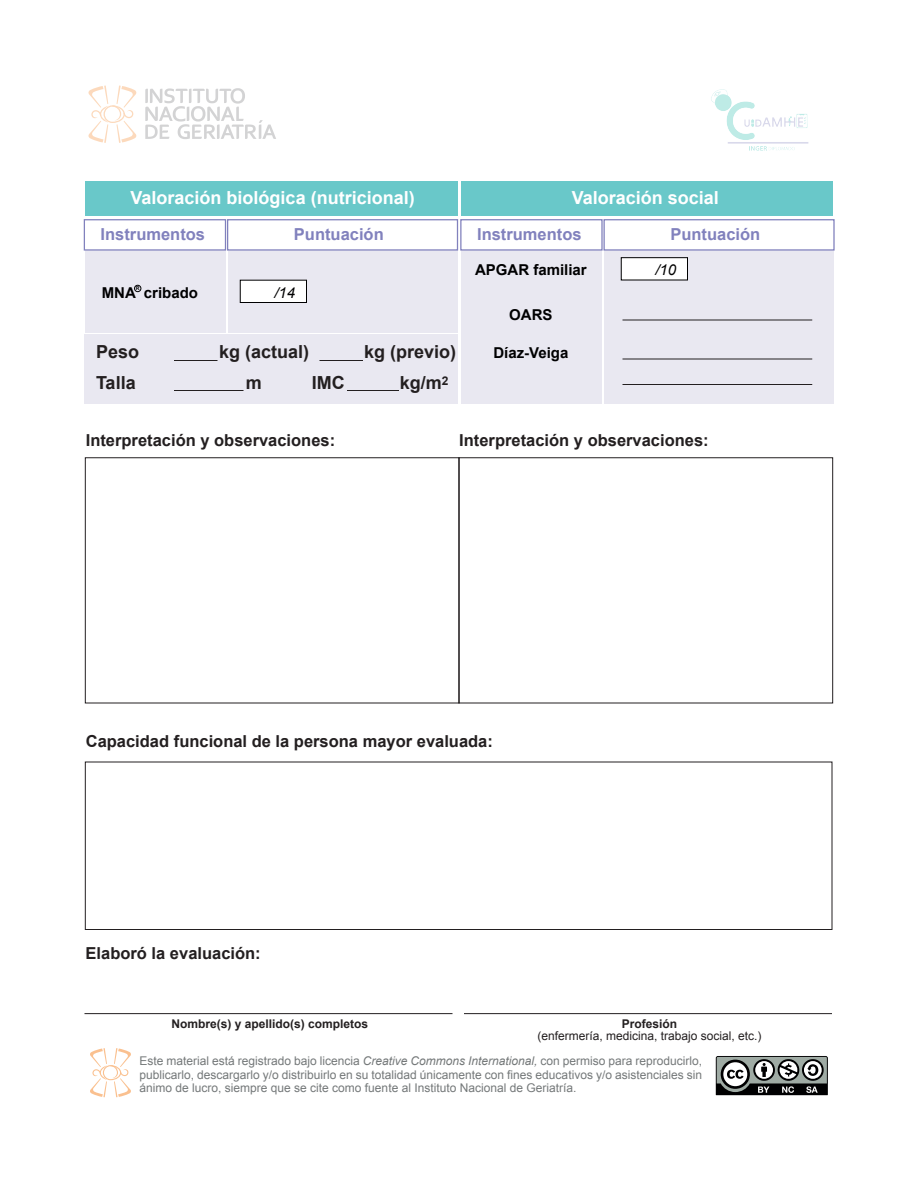
<style>
.page{position:relative;width:918px;height:1188px;background:#fff}
.page>*{position:absolute;margin:0;border:0;box-sizing:border-box;transform-origin:0 0}
.t1{font:700 18px "Arial";color:#fff}
.t2{font:700 18px "Arial";color:#231f20}
.t3{font:700 16.5px "Arial";color:#231f20}
.t4{font:700 16.5px "Arial";color:#8181bd}
.t5{font:700 15px "Arial";color:#000001}
.t6{font:italic 15px "Arial";color:#000001}
.t7{font:12px/13.5px "Arial";color:#747879;text-align:justify}
.t8{font:12px "Arial";color:#231f20}
.t9{font:700 12px "Arial";color:#231f20}
.t10{font:700 5.25px "Arial";color:#000001}
.s1{font-style:italic}
</style>
<div class="page">
<div style="left:84px;top:334px;width:374px;height:69px;background:#e9e8f1"></div>
<svg style="left:145px;top:88px;width:131px;height:51px"></svg>
<svg style="left:88px;top:86px;width:48px;height:57px"></svg>
<svg style="left:90px;top:1048px;width:41px;height:49px"></svg>
<svg style="left:716px;top:1056px;width:112px;height:39px"></svg>
<div style="left:85px;top:457px;width:375px;height:246px;border:1px solid #231f20"></div>
<div style="left:85px;top:762px;width:747px;height:168px;border:1px solid #231f20"></div>
<div style="left:458px;top:457px;width:375px;height:246px;border:1px solid #231f20"></div>
<hr style="left:85px;top:1013px;width:368px;height:1px;background:#231f20">
<hr style="left:464px;top:1013px;width:368px;height:1px;background:#231f20">
<img style="left:711px;top:89px;width:98px;height:62px">
<div style="left:228px;top:250px;width:230px;height:83px;background:#e9e8f1"></div>
<div style="left:240px;top:280px;width:67px;height:23px;background:#fff;border:1px solid #000001"></div>
<div style="left:85px;top:250px;width:141px;height:83px;background:#e9e8f1"></div>
<div style="left:85px;top:182px;width:373px;height:34px;background:#69c8c9"></div>
<div style="left:461px;top:182px;width:371px;height:34px;background:#69c8c9"></div>
<div style="left:84px;top:219px;width:142px;height:32px;border:1px solid #8181bd"></div>
<div style="left:227px;top:219px;width:231px;height:32px;border:1px solid #8181bd"></div>
<div style="left:604px;top:250px;width:230px;height:153px;background:#e9e8f1"></div>
<div style="left:621px;top:257px;width:67px;height:23px;background:#fff;border:1px solid #000001"></div>
<div style="left:462px;top:250px;width:140px;height:153px;background:#e9e8f1"></div>
<div style="left:460px;top:219px;width:143px;height:32px;border:1px solid #8181bd"></div>
<div style="left:603px;top:219px;width:232px;height:32px;border:1px solid #8181bd"></div>
<hr style="left:174px;top:390px;width:70px;height:1px;background:#231f20">
<hr style="left:347px;top:390px;width:52px;height:1px;background:#231f20">
<hr style="left:174px;top:360px;width:44px;height:1px;background:#231f20">
<hr style="left:623px;top:320px;width:189px;height:1px;background:#231f20">
<hr style="left:623px;top:384px;width:189px;height:1px;background:#231f20">
<hr style="left:623px;top:359px;width:189px;height:1px;background:#231f20">
<hr style="left:320px;top:360px;width:43px;height:1px;background:#231f20">
<div style="left:134px;top:285px;width:7px;height:7px;border:1px solid #000001;border-radius:50%"></div>
<h1 class="t1" style="left:131px;top:186px;width:286px">Valoración biológica (nutricional)</h1>
<h1 class="t1" style="left:572px;top:186px;width:149px">Valoración social</h1>
<h2 class="t4" style="left:101px;top:224px;width:106px">Instrumentos</h2>
<h2 class="t4" style="left:294px;top:224px;width:91px">Puntuación</h2>
<h2 class="t4" style="left:477px;top:224px;width:106px">Instrumentos</h2>
<h2 class="t4" style="left:670px;top:224px;width:91px">Puntuación</h2>
<p class="t5" style="left:475px;top:260px;width:113px">APGAR familiar</p>
<p class="t6" style="left:655px;top:260px;width:22px">/10</p>
<p class="t5" style="left:509px;top:305px;width:45px">OARS</p>
<p class="t5" style="left:102px;top:283px;width:36px">MNA</p>
<p class="t10" style="left:136px;top:285px;width:5px">R</p>
<p class="t5" style="left:144px;top:283px;width:56px">cribado</p>
<p class="t6" style="left:274px;top:283px;width:22px">/14</p>
<h1 class="t2" style="left:96px;top:340px;width:45px">Peso</h1>
<h1 class="t2" style="left:219px;top:340px;width:92px">kg (actual)</h1>
<h1 class="t2" style="left:364px;top:340px;width:94px">kg (previo)</h1>
<p class="t5" style="left:493px;top:343px;width:77px">Díaz-Veiga</p>
<h1 class="t2" style="left:96px;top:371px;width:41px">Talla</h1>
<h1 class="t2" style="left:246px;top:371px;width:18px">m</h1>
<h1 class="t2" style="left:312px;top:371px;width:34px">IMC</h1>
<h1 class="t2" style="left:400px;top:371px;width:50px">kg/m<sup>2</sup></h1>
<h2 class="t3" style="left:86px;top:429px;width:251px">Interpretación y observaciones:</h2>
<h2 class="t3" style="left:459px;top:429px;width:251px">Interpretación y observaciones:</h2>
<h2 class="t3" style="left:86px;top:731px;width:409px">Capacidad funcional de la persona mayor evaluada:</h2>
<h2 class="t3" style="left:86px;top:943px;width:177px">Elaboró la evaluación:</h2>
<p class="t9" style="left:172px;top:1015px;width:198px">Nombre(s) y apellido(s) completos</p>
<p class="t9" style="left:622px;top:1015px;width:57px">Profesión</p>
<p class="t8" style="left:537px;top:1028px;width:226px">(enfermería, medicina, trabajo social, etc.)</p>
<p class="t7" style="left:140px;top:1054px;width:564px">Este material está registrado bajo licencia <span class="s1">Creative Commons International,</span> con permiso para reproducirlo, publicarlo, descargarlo y/o distribuirlo en su totalidad únicamente con fines educativos y/o asistenciales sin ánimo de lucro, siempre que se cite como fuente al Instituto Nacional de Geriatría.</p>
</div>
